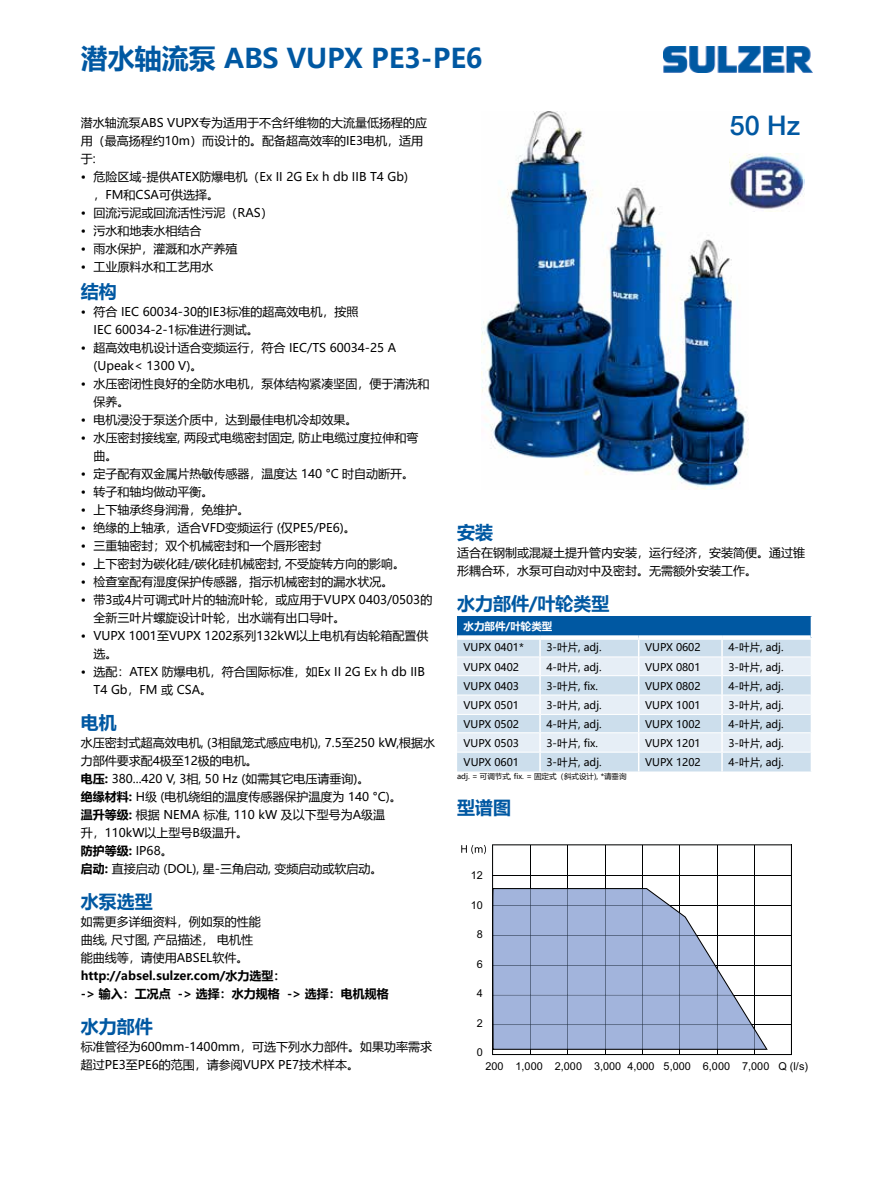
<style>
.page{position:relative;width:893px;height:1191px;background:#fff}
.page>*{position:absolute;margin:0;border:0;box-sizing:border-box;transform-origin:0 0}
.t1{font:700 27px "Microsoft Ya Hei UI";color:#0058a2}
.t2{font:500 27px "Helvetica Neue LT Com";color:#0058a2}
.t3{font:700 18px "Microsoft Ya Hei";color:#0058a2}
.t4{font:12px/18px "Microsoft Ya Hei";color:#000}
.t5{font:700 12px/18px "Microsoft Ya Hei";color:#000}
.t6{font:10.8px "Arial";color:#000}
.t7{font:10.5px "Microsoft Ya Hei";color:#000}
.t8{font:700 10.5px "Microsoft Ya Hei";color:#fff}
.t9{font:7.5px "Microsoft Ya Hei";color:#000}
.s1{font-weight:700}
</style>
<div class="page">
<img style="left:663px;top:46px;width:149px;height:26px">
<img style="left:482px;top:112px;width:267px;height:377px">
<svg style="left:457px;top:616px;width:355px;height:155px"></svg>
<svg style="left:492px;top:844px;width:300px;height:211px"></svg>
<hr style="left:492px;top:1024px;width:299px;height:1px;background:#010202">
<hr style="left:492px;top:995px;width:299px;height:1px;background:#010202">
<hr style="left:492px;top:965px;width:299px;height:1px;background:#010202">
<hr style="left:492px;top:935px;width:299px;height:1px;background:#010202">
<hr style="left:492px;top:905px;width:299px;height:1px;background:#010202">
<hr style="left:492px;top:875px;width:299px;height:1px;background:#010202">
<hr style="left:530px;top:845px;width:1px;height:209px;background:#010202">
<hr style="left:568px;top:845px;width:1px;height:209px;background:#010202">
<hr style="left:605px;top:845px;width:1px;height:209px;background:#010202">
<hr style="left:642px;top:845px;width:1px;height:209px;background:#010202">
<hr style="left:679px;top:845px;width:1px;height:209px;background:#010202">
<hr style="left:717px;top:845px;width:1px;height:209px;background:#010202">
<hr style="left:754px;top:845px;width:1px;height:209px;background:#010202">
<hr style="left:791px;top:844px;width:1px;height:209px;background:#010202">
<svg style="left:461px;top:845px;width:25px;height:9px"></svg>
<svg style="left:492px;top:888px;width:276px;height:161px;fill:#a2b4dc"></svg>
<img style="left:730px;top:153px;width:74px;height:58px">
<h1 class="t1" style="left:81px;top:39px;width:403px">潜水轴流泵 ABS VUPX PE3-PE6</h1>
<p class="t4" style="left:81px;top:113px;width:348px">潜水轴流泵ABS VUPX专为适用于不含纤维物的大流量低扬程的应用（最高扬程约10m）而设计的。配备超高效率的IE3电机，适用于:</p>
<p class="t4" style="left:94px;top:167px;width:316px;text-indent:-13px">• 危险区域-提供ATEX防爆电机（Ex II 2G Ex h db IIB T4 Gb)，FM和CSA可供选择。</p>
<p class="t4" style="left:81px;top:203px;width:193px">• 回流污泥或回流活性污泥（RAS）</p>
<p class="t4" style="left:81px;top:221px;width:122px">• 污水和地表水相结合</p>
<p class="t4" style="left:81px;top:239px;width:158px">• 雨水保护，灌溉和水产养殖</p>
<p class="t4" style="left:81px;top:257px;width:134px">• 工业原料水和工艺用水</p>
<h2 class="t3" style="left:81px;top:278px;width:37px">结构</h2>
<p class="t4" style="left:94px;top:302px;width:266px;text-indent:-13px">• 符合 IEC 60034-30的IE3标准的超高效电机，按照<br>IEC 60034-2-1标准进行测试。</p>
<p class="t4" style="left:94px;top:338px;width:304px;text-indent:-13px">• 超高效电机设计适合变频运行，符合 IEC/TS 60034-25 A (Upeak&lt; 1300 V)。</p>
<p class="t4" style="left:94px;top:374px;width:338px;text-indent:-13px">• 水压密闭性良好的全防水电机，泵体结构紧凑坚固，便于清洗和保养。</p>
<p class="t4" style="left:81px;top:410px;width:278px">• 电机浸没于泵送介质中，达到最佳电机冷却效果。</p>
<p class="t4" style="left:94px;top:428px;width:326px;text-indent:-13px">• 水压密封接线室, 两段式电缆密封固定, 防止电缆过度拉伸和弯曲。</p>
<p class="t4" style="left:81px;top:464px;width:335px">• 定子配有双金属片热敏传感器，温度达 140 °C 时自动断开。</p>
<p class="t4" style="left:81px;top:482px;width:134px">• 转子和轴均做动平衡。</p>
<p class="t4" style="left:81px;top:500px;width:170px">• 上下轴承终身润滑，免维护。</p>
<p class="t4" style="left:81px;top:518px;width:277px">• 绝缘的上轴承，适合VFD变频运行 (仅PE5/PE6)。</p>
<p class="t4" style="left:81px;top:536px;width:242px">• 三重轴密封；双个机械密封和一个唇形密封</p>
<p class="t4" style="left:81px;top:554px;width:326px">• 上下密封为碳化硅/碳化硅机械密封, 不受旋转方向的影响。</p>
<p class="t4" style="left:81px;top:572px;width:314px">• 检查室配有湿度保护传感器，指示机械密封的漏水状况。</p>
<p class="t4" style="left:94px;top:590px;width:340px;text-indent:-13px">• 带3或4片可调式叶片的轴流叶轮，或应用于VUPX 0403/0503的全新三叶片螺旋设计叶轮，出水端有出口导叶。</p>
<p class="t4" style="left:94px;top:626px;width:336px;text-indent:-13px">• VUPX 1001至VUPX 1202系列132kW以上电机有齿轮箱配置供选。</p>
<p class="t4" style="left:94px;top:662px;width:333px;text-indent:-13px">• 选配：ATEX 防爆电机，符合国际标准，如Ex II 2G Ex h db IIB<br>T4 Gb，FM 或 CSA。</p>
<h2 class="t3" style="left:81px;top:709px;width:37px">电机</h2>
<p class="t4" style="left:81px;top:733px;width:356px">水压密封式超高效电机, (3相鼠笼式感应电机), 7.5至250 kW,根据水力部件要求配4极至12极的电机。<br><span class="s1">电压:</span> 380...420 V, 3相, 50 Hz (如需其它电压请垂询)。<br><span class="s1">绝缘材料:</span> H级 (电机绕组的温度传感器保护温度为 140 °C)。<br><span class="s1">温升等级:</span> 根据 NEMA 标准, 110 kW 及以下型号为A级温<br>升，110kW以上型号B级温升。<br><span class="s1">防护等级:</span> IP68。<br><span class="s1">启动:</span> 直接启动 (DOL), 星-三角启动, 变频启动或软启动。</p>
<h2 class="t3" style="left:81px;top:888px;width:73px">水泵选型</h2>
<p class="t4" style="left:81px;top:912px;width:182px">如需更多详细资料，例如泵的性能曲线, 尺寸图, 产品描述， 电机性能曲线等，请使用ABSEL软件。</p>
<p class="t5" style="left:81px;top:966px;width:310px">http://absel.sulzer.com/水力选型：<br>-&gt; 输入：工况点 -&gt; 选择：水力规格 -&gt; 选择：电机规格</p>
<h2 class="t3" style="left:81px;top:1013px;width:73px">水力部件</h2>
<p class="t4" style="left:81px;top:1037px;width:353px">标准管径为600mm-1400mm，可选下列水力部件。如果功率需求超过PE3至PE6的范围，请参阅VUPX PE7技术样本。</p>
<h1 class="t2" style="left:730px;top:109px;width:72px">50 Hz</h1>
<h2 class="t3" style="left:457px;top:520px;width:37px">安装</h2>
<p class="t4" style="left:457px;top:543px;width:349px">适合在钢制或混凝土提升管内安装，运行经济，安装简便。通过锥形耦合环，水泵可自动对中及密封。无需额外安装工作。</p>
<h2 class="t3" style="left:457px;top:591px;width:154px">水力部件/叶轮类型</h2>
<p class="t8" style="left:463px;top:619px;width:90px">水力部件/叶轮类型</p>
<p class="t7" style="left:463px;top:640px;width:62px">VUPX 0401*</p>
<p class="t7" style="left:546px;top:640px;width:57px">3-叶片, adj.</p>
<p class="t7" style="left:645px;top:640px;width:57px">VUPX 0602</p>
<p class="t7" style="left:728px;top:640px;width:57px">4-叶片, adj.</p>
<p class="t7" style="left:463px;top:659px;width:57px">VUPX 0402</p>
<p class="t7" style="left:546px;top:659px;width:57px">4-叶片, adj.</p>
<p class="t7" style="left:645px;top:659px;width:57px">VUPX 0801</p>
<p class="t7" style="left:728px;top:659px;width:57px">3-叶片, adj.</p>
<p class="t7" style="left:463px;top:678px;width:57px">VUPX 0403</p>
<p class="t7" style="left:546px;top:678px;width:53px">3-叶片, fix.</p>
<p class="t7" style="left:645px;top:678px;width:57px">VUPX 0802</p>
<p class="t7" style="left:728px;top:678px;width:57px">4-叶片, adj.</p>
<p class="t7" style="left:463px;top:698px;width:57px">VUPX 0501</p>
<p class="t7" style="left:546px;top:698px;width:57px">3-叶片, adj.</p>
<p class="t7" style="left:645px;top:698px;width:57px">VUPX 1001</p>
<p class="t7" style="left:728px;top:698px;width:57px">3-叶片, adj.</p>
<p class="t7" style="left:464px;top:717px;width:57px">VUPX 0502</p>
<p class="t7" style="left:546px;top:717px;width:57px">4-叶片, adj.</p>
<p class="t7" style="left:645px;top:717px;width:57px">VUPX 1002</p>
<p class="t7" style="left:728px;top:717px;width:57px">4-叶片, adj.</p>
<p class="t7" style="left:464px;top:736px;width:57px">VUPX 0503</p>
<p class="t7" style="left:546px;top:736px;width:53px">3-叶片, fix.</p>
<p class="t7" style="left:645px;top:736px;width:57px">VUPX 1201</p>
<p class="t7" style="left:728px;top:736px;width:57px">3-叶片, adj.</p>
<p class="t7" style="left:464px;top:755px;width:57px">VUPX 0601</p>
<p class="t7" style="left:546px;top:755px;width:57px">3-叶片, adj.</p>
<p class="t7" style="left:645px;top:755px;width:57px">VUPX 1202</p>
<p class="t7" style="left:728px;top:755px;width:57px">4-叶片, adj.</p>
<p class="t9" style="left:457px;top:771px;width:171px">adj. = 可调节式, fix. = 固定式（斜式设计), *请垂询</p>
<h2 class="t3" style="left:457px;top:795px;width:55px">型谱图</h2>
<p class="t6" style="left:471px;top:868px;width:14px">12</p>
<p class="t6" style="left:471px;top:897px;width:14px">10</p>
<p class="t6" style="left:477px;top:927px;width:8px">8</p>
<p class="t6" style="left:477px;top:956px;width:8px">6</p>
<p class="t6" style="left:477px;top:986px;width:8px">4</p>
<p class="t6" style="left:477px;top:1015px;width:8px">2</p>
<p class="t6" style="left:477px;top:1045px;width:8px">0</p>
<p class="t6" style="left:485px;top:1058px;width:324px">200 1,000 2,000 3,000 4,000 5,000 6,000 7,000 Q (l/s)</p>
</div>
